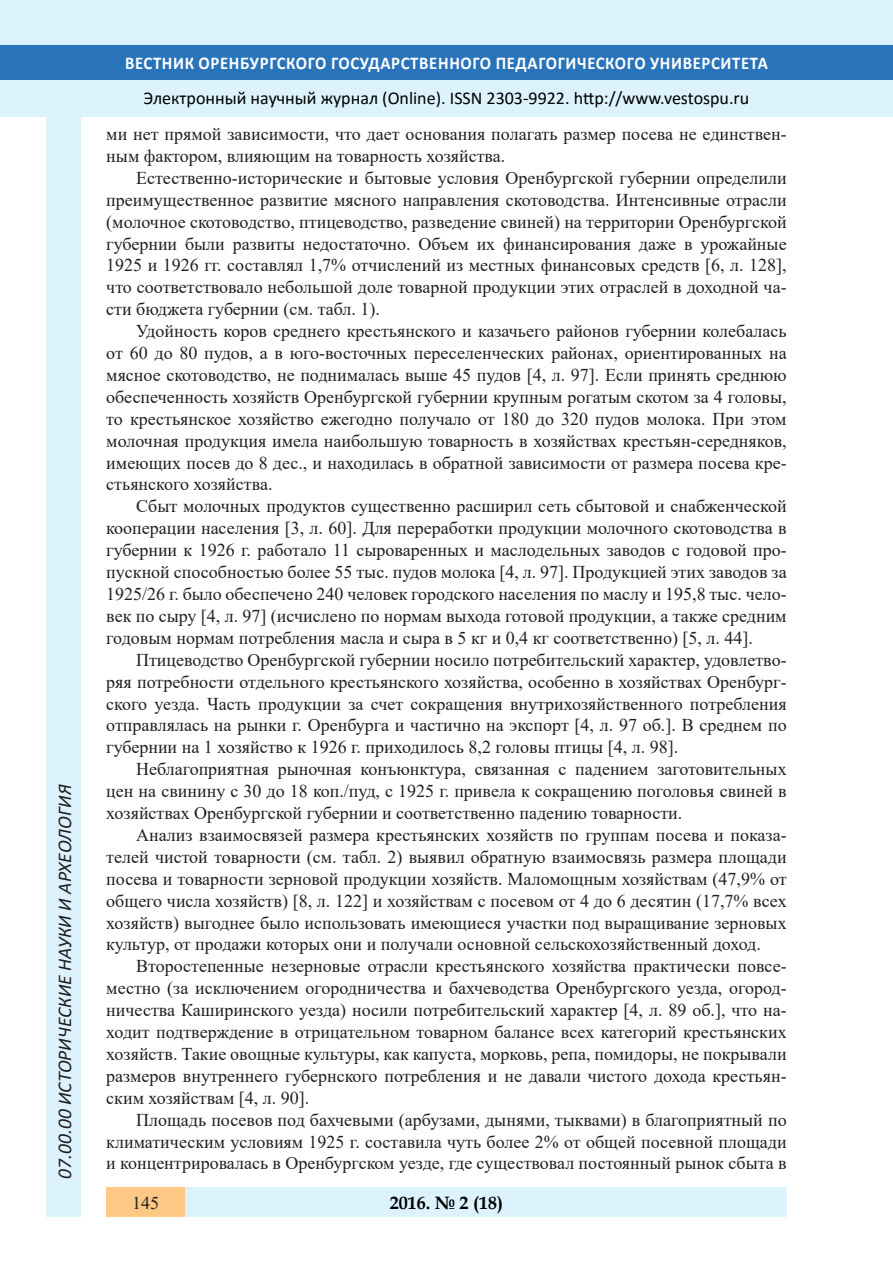
<style>
.page{position:relative;width:893px;height:1263px;background:#fff}
.page>*{position:absolute;margin:0;border:0;box-sizing:border-box;transform-origin:0 0}
.t1{font:italic 19.5px "Calibri";color:#231f20}
.Стиль2{font:18px/21.9px "Times New Roman";color:#231f20;text-align:justify}
.t2{font:18px "Calibri";color:#000}
.t3{font:700 18px "Calibri";letter-spacing:.04em;color:#fff;scale:.93 1}
.t4{font:700 18px "Book Antiqua";color:#000}
</style>
<div class="page">
<div style="left:0;top:0;width:893px;height:116px;background:#dcf2fc"></div>
<div style="left:0;top:45px;width:893px;height:34px;background:#2873ba"></div>
<div style="left:47px;top:116px;width:34px;height:1101px;background:#dcf2fc"></div>
<div style="left:106px;top:1188px;width:681px;height:29px;background:#dcf2fc"></div>
<div style="left:106px;top:1188px;width:79px;height:29px;background:#fdc784"></div>
<p class="t1" style="left:51px;top:1179px;width:395px;rotate:-90deg">07.00.00 ИСТОРИЧЕСКИЕ НАУКИ И АРХЕОЛОГИЯ</p>
<p class="t1" style="left:51px;top:1105px;width:206px;rotate:-90deg">БИОЛОГИЧЕСКИЕ НАУКИ</p>
<p class="t1" style="left:51px;top:1169px;width:11px;rotate:-90deg">3</p>
<p class="t3" style="left:125px;top:50px;width:693px">ВЕСТНИК ОРЕНБУРГСКОГО ГОСУДАРСТВЕННОГО ПЕДАГОГИЧЕСКОГО УНИВЕРСИТЕТА</p>
<p class="t2" style="left:144px;top:85px;width:607px">Электронный научный журнал (Online). ISSN 2303-9922. http://www.vestospu.ru</p>
<p class="t2" style="left:583px;top:85px;width:13px">t</p>
<p class="Стиль2" style="left:106px;top:122px;width:682px">ми нет прямой зависимости, что дает основания полагать размер посева не единствен&shy;ным фактором, влияющим на товарность хозяйства.</p>
<p class="Стиль2" style="left:106px;top:166px;width:682px;text-indent:30px">Естественно-исторические и бытовые условия Оренбургской губернии определили преимущественное развитие мясного направления скотоводства. Интенсивные отрасли (молочное скотоводство, птицеводство, разведение свиней) на территории Оренбургской губернии были развиты недостаточно. Объем их финансирования даже в урожайные 1925 и 1926 гг. составлял 1,7% отчислений из местных финансовых средств [6, л. 128], что соответствовало небольшой доле товарной продукции этих отраслей в доходной ча&shy;сти бюджета губернии (см. табл. 1).</p>
<p class="Стиль2" style="left:106px;top:320px;width:682px;text-indent:30px">Удойность коров среднего крестьянского и казачьего районов губернии колебалась от 60 до 80 пудов, а в юго-восточных переселенческих районах, ориентированных на мясное скотоводство, не поднималась выше 45 пудов [4, л. 97]. Если принять среднюю обеспеченность хозяйств Оренбургской губернии крупным рогатым скотом за 4 головы, то крестьянское хозяйство ежегодно получало от 180 до 320 пудов молока. При этом молочная продукция имела наибольшую товарность в хозяйствах крестьян-середняков, имеющих посев до 8 дес., и находилась в обратной зависимости от размера посева кре&shy;стьянского хозяйства.</p>
<p class="Стиль2" style="left:106px;top:495px;width:682px;text-indent:30px">Сбыт молочных продуктов существенно расширил сеть сбытовой и снабженческой кооперации населения [3, л. 60]. Для переработки продукции молочного скотоводства в губернии к 1926 г. работало 11 сыроваренных и маслодельных заводов с годовой про&shy;пускной способностью более 55 тыс. пудов молока [4, л. 97]. Продукцией этих заводов за 1925/26 г. было обеспечено 240 человек городского населения по маслу и 195,8 тыс. чело&shy;век по сыру [4, л. 97] (исчислено по нормам выхода готовой продукции, а также средним годовым нормам потребления масла и сыра в 5 кг и 0,4 кг соответственно) [5, л. 44].</p>
<p class="Стиль2" style="left:106px;top:648px;width:682px;text-indent:30px">Птицеводство Оренбургской губернии носило потребительский характер, удовлетво&shy;ряя потребности отдельного крестьянского хозяйства, особенно в хозяйствах Оренбург&shy;ского уезда. Часть продукции за счет сокращения внутрихозяйственного потребления отправлялась на рынки г. Оренбурга и частично на экспорт [4, л. 97 об.]. В среднем по губернии на 1 хозяйство к 1926 г. приходилось 8,2 головы птицы [4, л. 98].</p>
<p class="Стиль2" style="left:106px;top:758px;width:682px;text-indent:30px">Неблагоприятная рыночная конъюнктура, связанная с падением заготовительных цен на свинину с 30 до 18 коп./пуд, с 1925 г. привела к сокращению поголовья свиней в хозяйствах Оренбургской губернии и соответственно падению товарности.</p>
<p class="Стиль2" style="left:106px;top:823px;width:682px;text-indent:30px">Анализ взаимосвязей размера крестьянских хозяйств по группам посева и показа&shy;телей чистой товарности (см. табл. 2) выявил обратную взаимосвязь размера площади посева и товарности зерновой продукции хозяйств. Маломощным хозяйствам (47,9% от общего числа хозяйств) [8, л. 122] и хозяйствам с посевом от 4 до 6 десятин (17,7% всех хозяйств) выгоднее было использовать имеющиеся участки под выращивание зерновых культур, от продажи которых они и получали основной сельскохозяйственный доход.</p>
<p class="Стиль2" style="left:106px;top:955px;width:682px;text-indent:30px">Второстепенные незерновые отрасли крестьянского хозяйства практически повсе&shy;местно (за исключением огородничества и бахчеводства Оренбургского уезда, огород&shy;ничества Каширинского уезда) носили потребительский характер [4, л. 89 об.], что на&shy;ходит подтверждение в отрицательном товарном балансе всех категорий крестьянских хозяйств. Такие овощные культуры, как капуста, морковь, репа, помидоры, не покрывали размеров внутреннего губернского потребления и не давали чистого дохода крестьян&shy;ским хозяйствам [4, л. 90].</p>
<p class="Стиль2" style="left:106px;top:1108px;width:682px;text-indent:30px">Площадь посевов под бахчевыми (арбузами, дынями, тыквами) в благоприятный по климатическим условиям 1925 г. составила чуть более 2% от общей посевной площади и концентрировалась в Оренбургском уезде, где существовал постоянный рынок сбыта в</p>
<p class="Стиль2" style="left:132px;top:1191px;width:28px">145</p>
<p class="t4" style="left:390px;top:1190px;width:115px">2016. № 2 (18)</p>
</div>
